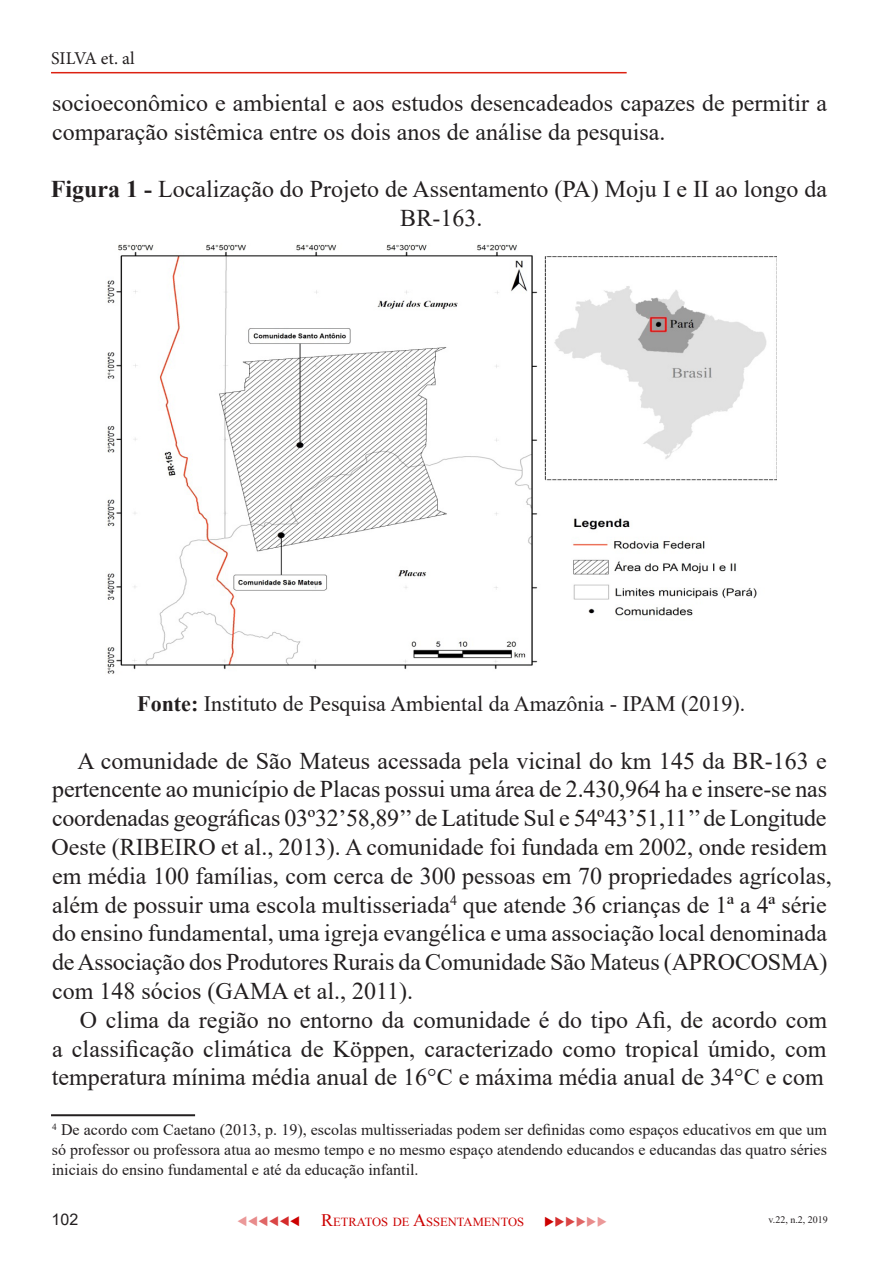
<style>
.page{position:relative;width:879px;height:1276px;background:#fff}
.page>*{position:absolute;margin:0;border:0;box-sizing:border-box;transform-origin:0 0}
.Corpo_do_texto{font:24px/28.8px "Times New Roman";color:#231f20}
.Corpo_do_texto-2{font:22px "Times New Roman";color:#231f20}
.t1{font:18px "Minion Pro";letter-spacing:-.005em;color:#231f20}
.Nota_de_rodapé{font:16px/20px "Times New Roman";color:#231f20;text-align:justify}
.t2{font:16px "Arial";color:#231f20}
.t3{font:12.6px "Mongolian Baiti";color:#c00}
.t4{font:12px "Wingdings 3";color:#c00}
.t5{font:10px "Times New Roman";color:#231f20}
.s1{font-weight:700}
.s2{font-size:18px}
.s3{color:#d52b2b}
.s4{color:#da4545}
.s5{color:#e06666}
.s6{color:#e88c8c}
.s7{color:#eb9999}
</style>
<div class="page">
<hr style="left:51px;top:72px;width:575px;height:1px;background:#dc2111">
<hr style="left:51px;top:1114px;width:144px;height:2px;background:#231f20">
<img style="left:107px;top:244px;width:669px;height:430px">
<p class="t1" style="left:51px;top:46px;width:85px">SILVA et. al</p>
<p class="Corpo_do_texto" style="left:52px;top:87px;width:776px">socioeconômico e ambiental e aos estudos desencadeados capazes de permitir a comparação sistêmica entre os dois anos de análise da pesquisa.</p>
<p class="Corpo_do_texto" style="left:51px;top:174px;width:777px;text-align:center"><span class="s1">Figura 1 -</span> Localização do Projeto de Assentamento (PA) Moju I e II ao longo da<br>BR-163.</p>
<p class="Corpo_do_texto-2" style="left:137px;top:688px;width:609px"><span class="s1">Fonte:</span> Instituto de Pesquisa Ambiental da Amazônia - IPAM (2019).</p>
<p class="Corpo_do_texto" style="left:51px;top:745px;width:782px;text-indent:26px">A comunidade de São Mateus acessada pela vicinal do km 145 da BR-163 e pertencente ao município de Placas possui uma área de 2.430,964 ha e insere-se nas coordenadas geográficas 03º32’58,89’’ de Latitude Sul e 54º43’51,11’’ de Longitude Oeste (RIBEIRO et al., 2013). A comunidade foi fundada em 2002, onde residem em média 100 famílias, com cerca de 300 pessoas em 70 propriedades agrícolas, além de possuir uma escola multisseriada<sup>4</sup> que atende 36 crianças de 1ª a 4ª série do ensino fundamental, uma igreja evangélica e uma associação local denominada de Associação dos Produtores Rurais da Comunidade São Mateus (APROCOSMA) com 148 sócios (GAMA et al., 2011).</p>
<p class="Corpo_do_texto" style="left:52px;top:1004px;width:776px;text-align:justify;text-indent:28px">O clima da região no entorno da comunidade é do tipo Afi, de acordo com a classificação climática de Köppen, caracterizado como tropical úmido, com temperatura mínima média anual de 16°C e máxima média anual de 34°C e com</p>
<p class="Nota_de_rodapé" style="left:52px;top:1119px;width:776px"><sup>4</sup> De acordo com Caetano (2013, p. 19), escolas multisseriadas podem ser definidas como espaços educativos em que um só professor ou professora atua ao mesmo tempo e no mesmo espaço atendendo educandos e educandas das quatro séries iniciais do ensino fundamental e até da educação infantil.</p>
<p class="t2" style="left:52px;top:1208px;width:28px">102</p>
<p class="t3" style="left:321px;top:1214px;width:205px"><span class="s2">R</span>ETRATOS DE <span class="s2">A</span>SSENTAMENTOS</p>
<p class="t4" style="left:544px;top:1214px;width:65px">◆<span class="s3">◆</span><span class="s4">◆</span><span class="s5">◆</span><span class="s6">◆</span><span class="s7">◆</span></p>
<p class="t5" style="left:768px;top:1212px;width:61px">v.22, n.2, 2019</p>
<p class="t4" style="left:300px;top:1228px;width:65px;rotate:-180deg">◆<span class="s3">◆</span><span class="s4">◆</span><span class="s5">◆</span><span class="s6">◆</span><span class="s7">◆</span></p>
</div>
